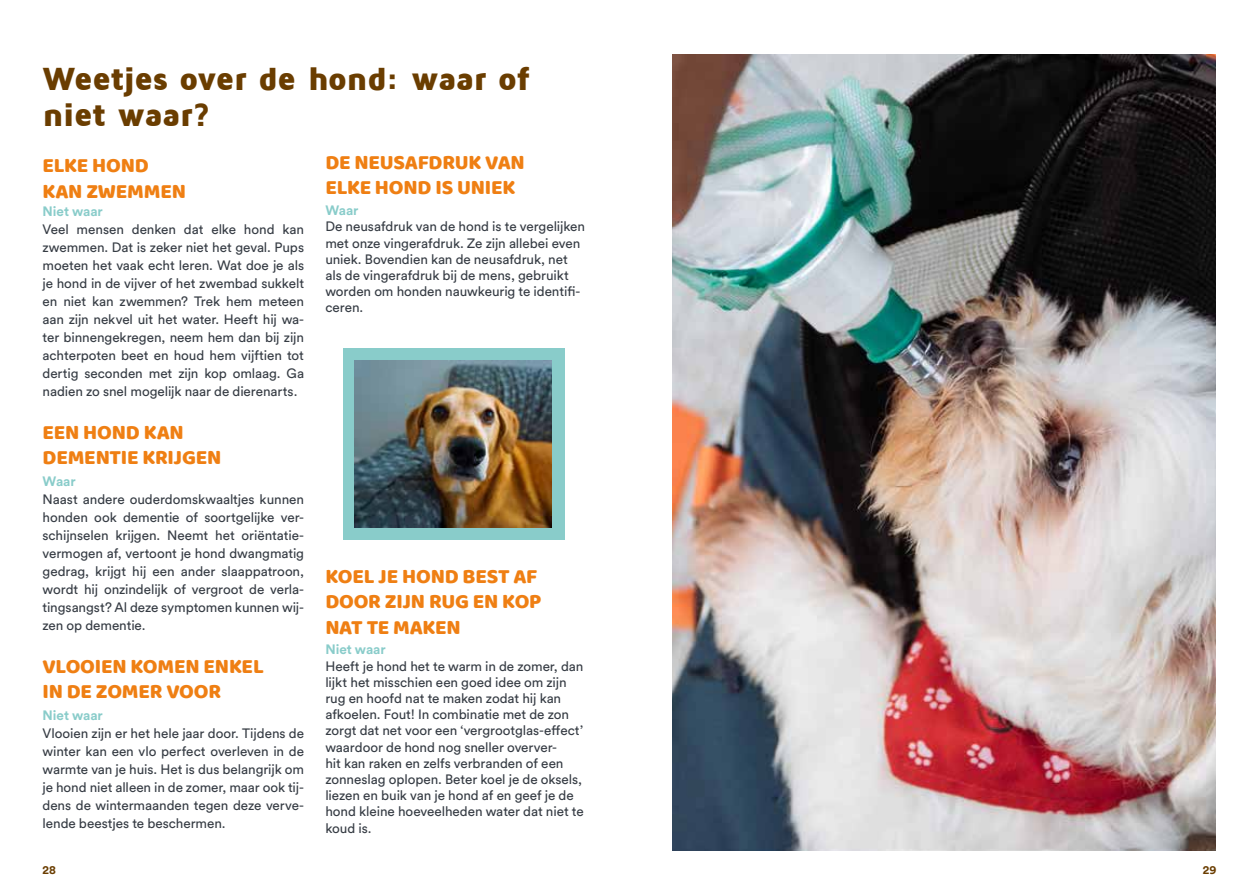
<style>
.page{position:relative;width:1259px;height:893px;background:#fff}
.page>*{position:absolute;margin:0;border:0;box-sizing:border-box;transform-origin:0 0}
.t1{font:900 33px/36px "Maven Pro";letter-spacing:-.02em;color:#6a3d00}
.t2{font:21px/25.2px "Baloo";letter-spacing:-.01em;color:#ef7f13}
.t3{font:13.5px/18px "Circular Std";letter-spacing:-.005em;color:#363c44;text-align:justify}
.t4{font:700 13.5px "Circular Std";letter-spacing:-.005em;color:#89ccca}
.t5{font:700 12px "Circular Std";color:#6a3d00}
</style>
<div class="page">
<div style="left:343px;top:349px;width:221px;height:191px;background:#89ccca"></div>
<img style="left:355px;top:361px;width:197px;height:166px">
<img style="left:672px;top:54px;width:543px;height:796px">
<h1 class="t1" style="left:43px;top:61px;width:488px">Weetjes over de hond: waar of niet waar?</h1>
<h2 class="t2" style="left:43px;top:152px;width:145px">ELKE HOND<br>KAN ZWEMMEN</h2>
<p class="t4" style="left:43px;top:203px;width:62px">Niet waar</p>
<p class="t3" style="left:43px;top:220px;width:263px">Veel mensen denken dat elke hond kan zwemmen. Dat is zeker niet het geval. Pups moeten het vaak echt leren. Wat doe je als je hond in de vijver of het zwembad sukkelt en niet kan zwemmen? Trek hem meteen aan zijn nekvel uit het water. Heeft hij wa&shy;ter binnengekregen, neem hem dan bij zijn achterpoten beet en houd hem vijftien tot dertig seconden met zijn kop omlaag. Ga nadien zo snel mogelijk naar de dierenarts.</p>
<h2 class="t2" style="left:43px;top:419px;width:180px">EEN HOND KAN<br>DEMENTIE KRIJGEN</h2>
<p class="t4" style="left:43px;top:473px;width:35px">Waar</p>
<p class="t3" style="left:43px;top:490px;width:263px">Naast andere ouderdomskwaaltjes kunnen honden ook dementie of soortgelijke ver&shy;schijnselen krijgen. Neemt het oriëntatie&shy;vermogen af, vertoont je hond dwangmatig gedrag, krijgt hij een ander slaappatroon, wordt hij onzindelijk of vergroot de verla&shy;tingsangst? Al deze symptomen kunnen wij&shy;zen op dementie.</p>
<h2 class="t2" style="left:43px;top:653px;width:223px">VLOOIEN KOMEN ENKEL<br>IN DE ZOMER VOOR</h2>
<p class="t4" style="left:43px;top:707px;width:62px">Niet waar</p>
<p class="t3" style="left:43px;top:724px;width:263px">Vlooien zijn er het hele jaar door. Tijdens de winter kan een vlo perfect overleven in de warmte van je huis. Het is dus belangrijk om je hond niet alleen in de zomer, maar ook tij&shy;dens de wintermaanden tegen deze verve&shy;lende beestjes te beschermen.</p>
<h2 class="t2" style="left:325px;top:149px;width:201px">DE NEUSAFDRUK VAN<br>ELKE HOND IS UNIEK</h2>
<p class="t4" style="left:325px;top:202px;width:35px">Waar</p>
<p class="t3" style="left:325px;top:218px;width:261px;line-height:16.2px;text-align:left">De neusafdruk van de hond is te vergelijken met onze vingerafdruk. Ze zijn allebei even uniek. Bovendien kan de neusafdruk, net als de vingerafdruk bij de mens, gebruikt worden om honden nauwkeurig te identifi&shy;ceren.</p>
<h2 class="t2" style="left:325px;top:563px;width:218px">KOEL JE HOND BEST AF<br>DOOR ZIJN RUG EN KOP<br>NAT TE MAKEN</h2>
<p class="t4" style="left:325px;top:641px;width:62px">Niet waar</p>
<p class="t3" style="left:325px;top:658px;width:260px;line-height:16.2px;text-align:left">Heeft je hond het te warm in de zomer, dan lijkt het misschien een goed idee om zijn rug en hoofd nat te maken zodat hij kan afkoelen. Fout! In combinatie met de zon zorgt dat net voor een ‘vergrootglas-effect’ waardoor de hond nog sneller overver-<br>hit kan raken en zelfs verbranden of een zonneslag oplopen. Beter koel je de oksels, liezen en buik van je hond af en geef je de hond kleine hoeveelheden water dat niet te koud is.</p>
<p class="t5" style="left:43px;top:862px;width:15px">28</p>
<p class="t5" style="left:1202px;top:862px;width:15px">29</p>
</div>
